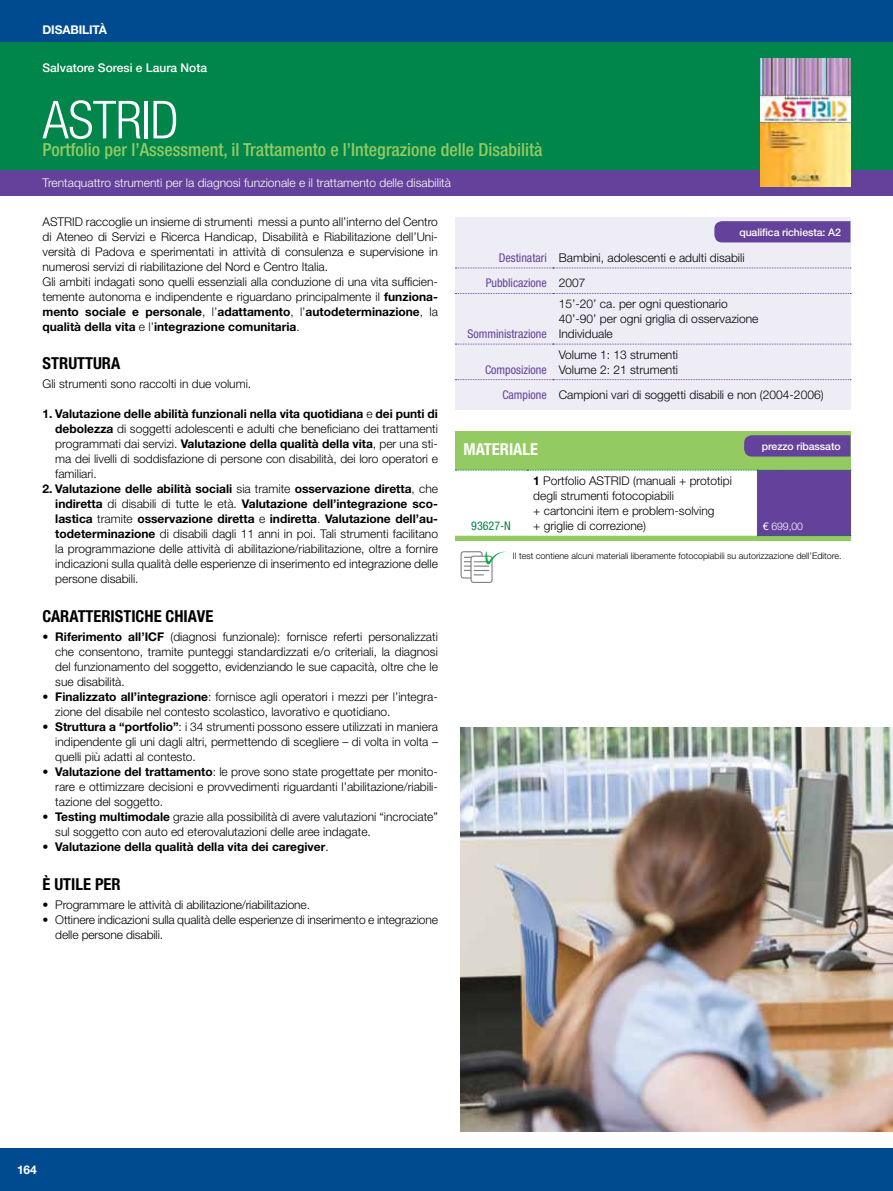
<style>
.page{position:relative;width:893px;height:1191px;background:#fff}
.page>*{position:absolute;margin:0;border:0;box-sizing:border-box;transform-origin:0 0}
.t1{font:300 condensed 52.5px "Helvetica Neue LT Std";letter-spacing:-.01em;color:#fff}
.t2{font:500 condensed 18px "Helvetica Neue LT Std";color:#94ca62}
.t3{font:700 condensed 16.5px "Helvetica Neue LT Std";color:#000}
.t4{font:700 condensed 16.5px "Helvetica Neue LT Std";color:#fff}
.t5{font:300 12px/15px "Helvetica Neue LT Std";color:#000}
.t6{font:300 12px "Helvetica Neue LT Std";color:#fff}
.t7{font:700 12px "Helvetica Neue LT Std";color:#000}
.t8{font:500 12px "Helvetica Neue LT Std";color:#fff}
.t9{font:condensed 12px "Helvetica Neue LT Std";color:#64419a}
.t10{font:700 12px "Helvetica Neue LT Std";letter-spacing:-.01em;color:#fff}
.t11{font:condensed 12px "Helvetica Neue LT Std";color:#00854a}
.t12{font:500 10.5px "Helvetica Neue LT Std";letter-spacing:-.01em;color:#fff}
.t13{font:300 10.5px "Helvetica Neue LT Std";color:#fff}
.t14{font:300 9px "Helvetica Neue LT Std";color:#000}
.s1{font-weight:700}
.s2{font-weight:300}
.s3{font-weight:400;font-stretch:condensed;color:#64419a}
.s4{font-weight:400}
</style>
<div class="page">
<div style="left:0;top:1148px;width:893px;height:43px;background:#004a8f"></div>
<div style="left:0;top:0;width:893px;height:43px;background:#004a8f"></div>
<div style="left:0;top:43px;width:893px;height:127px;background:#00854a"></div>
<div style="left:0;top:170px;width:893px;height:26px;background:#64419a"></div>
<img style="left:760px;top:58px;width:90px;height:128px">
<div style="left:455px;top:431px;width:395px;height:109px;background:#94ca62"></div>
<svg style="left:455px;top:470px;width:396px;height:66px;background:#dad3e6"></svg>
<div style="left:455px;top:217px;width:395px;height:192px;background:#eeedf6"></div>
<svg style="left:455px;top:267px;width:396px;height:1px"></svg>
<svg style="left:455px;top:293px;width:396px;height:1px"></svg>
<svg style="left:455px;top:344px;width:396px;height:1px"></svg>
<svg style="left:455px;top:379px;width:396px;height:1px"></svg>
<div style="left:714px;top:221px;width:136px;height:21px;background:#64419a"></div>
<div style="left:460px;top:551px;width:23px;height:27px;border:1px solid #808285;border-radius:3px"></div>
<div style="left:471px;top:556px;width:21px;height:26px;background:#fff;border-radius:3px"></div>
<div style="left:470px;top:555px;width:23px;height:28px;border:1px solid #808285;border-radius:3px"></div>
<svg style="left:464px;top:551px;width:43px;height:24px"></svg>
<div style="left:744px;top:435px;width:106px;height:21px;background:#64419a"></div>
<img style="left:460px;top:727px;width:433px;height:404px">
<p class="t10" style="left:43px;top:22px;width:66px">Disabilità</p>
<p class="t8" style="left:43px;top:61px;width:96px">C. Keith Conners</p>
<h1 class="t1" style="left:43px;top:90px;width:122px">CRS-R</h1>
<h2 class="t2" style="left:43px;top:139px;width:222px">C nners’ Rating Scales-Revised</h2>
<p class="t6" style="left:43px;top:176px;width:460px">Lo s nd rd per l’assessment ell’AD/HD e dei disturbi di comportamento da 3 a 17 anni</p>
<p class="t8" style="left:43px;top:61px;width:166px">Salvatore Soresi e Laura Nota</p>
<h1 class="t1" style="left:43px;top:90px;width:138px">ASTRID</h1>
<h2 class="t2" style="left:43px;top:139px;width:502px">Portfolio per l’Assessment, il Trattamento e l’Integrazione delle Disabilità</h2>
<p class="t6" style="left:43px;top:176px;width:410px">Trentaquattro strumenti per la diagnosi funzionale e il trattamento delle disabilità</p>
<p class="t5" style="left:43px;top:213px;width:397px">ASTRID raccoglie un insieme di strumenti messi a punto all’interno del Centro di Ateneo di Servizi e Ricerca Handicap, Disabilità e Riabilitazione dell’Uni&shy;versità di Padova e sperimentati in attività di consulenza e supervisione in numerosi servizi di riabilitazione del Nord e Centro Italia.<br>Gli ambiti indagati sono quelli essenziali alla conduzione di una vita sufficien&shy;temente autonoma e indipendente e riguardano principalmente il <span class="s1">funziona&shy;mento sociale e personale</span>, l’<span class="s1">adattamento</span>, l’<span class="s1">autodeterminazione</span>, la <span class="s1">qualità della vita</span> e l’<span class="s1">integrazione comunitaria</span>.</p>
<h3 class="t3" style="left:43px;top:353px;width:79px">STRUTTURA</h3>
<p class="t5" style="left:43px;top:376px;width:210px">Gli strumenti sono raccolti in due volumi.</p>
<p class="t5" style="left:55px;top:406px;width:384px;text-align:justify;text-indent:-13px"><span class="s1">1. Valutazione delle abilità funzionali nella vita quotidiana</span> e <span class="s1">dei punti di debolezza</span> di soggetti adolescenti e adulti che beneficiano dei trattamenti programmati dai servizi. <span class="s1">Valutazione della qualità della vita</span>, per una sti&shy;ma dei livelli di soddisfazione di persone con disabilità, dei loro operatori e familiari.</p>
<p class="t5" style="left:55px;top:481px;width:384px;text-align:justify;text-indent:-13px"><span class="s1">2. Valutazione delle abilità sociali</span> sia tramite <span class="s1">osservazione diretta</span>, che <span class="s1">indiretta</span> di disabili di tutte le età. <span class="s1">Valutazione dell’integrazione sco&shy;lastica</span> tramite <span class="s1">osservazione diretta</span> e <span class="s1">indiretta</span>. <span class="s1">Valutazione dell’au&shy;todeterminazione</span> di disabili dagli 11 anni in poi. Tali strumenti facilitano la programmazione delle attività di abilitazione/riabilitazione, oltre a fornire indicazioni sulla qualità delle esperienze di inserimento ed integrazione delle persone disabili.</p>
<h3 class="t3" style="left:43px;top:606px;width:172px">CARATTERISTI CHE CHIAVE</h3>
<p class="t5" style="left:55px;top:629px;width:384px;text-align:justify;text-indent:-13px"><span class="s1">• Riferimento all’ICF</span> (diagnosi funzionale): fornisce referti personalizzati che consentono, tramite punteggi standardizzati e/o criteriali, la diagnosi del funzionamento del soggetto, evidenziando le sue capacità, oltre che le sue disabilità.</p>
<p class="t5" style="left:55px;top:689px;width:384px;text-indent:-13px"><span class="s1">• Finalizzato all’integrazione</span>: fornisce agli operatori i mezzi per l’integra&shy;zione del disabile nel contesto scolastico, lavorativo e quotidiano.</p>
<p class="t5" style="left:55px;top:719px;width:384px;text-align:justify;text-indent:-13px"><span class="s1">• Struttura a “portfolio”</span>: i 34 strumenti possono essere utilizzati in maniera indipendente gli uni dagli altri, permettendo di scegliere – di volta in volta – quelli più adatti al contesto.</p>
<p class="t5" style="left:55px;top:764px;width:384px;text-align:justify;text-indent:-13px"><span class="s1">• Valutazione del trattamento</span>: le prove sono state progettate per monito&shy;rare e ottimizzare decisioni e provvedimenti riguardanti l’abilitazione/riabili&shy;tazione del soggetto.</p>
<p class="t5" style="left:55px;top:809px;width:384px;text-indent:-13px"><span class="s1">• Testing multimodale</span> grazie alla possibilità di avere valutazioni “incrociate” sul soggetto con auto ed eterovalutazioni delle aree indagate.</p>
<p class="t7" style="left:43px;top:839px;width:288px">• Valutazione della qualità della vita dei caregiver<span class="s2">.</span></p>
<h3 class="t3" style="left:43px;top:874px;width:80px">È UTI LE PER</h3>
<p class="t5" style="left:43px;top:897px;width:269px"><span class="s1">•</span> Programmare le attività di abilitazione/riabilitazione.</p>
<p class="t5" style="left:55px;top:912px;width:384px;text-indent:-13px"><span class="s1">•</span> Ottinere indicazioni sulla qualità delle esperienze di inserimento e integrazione delle persone disabili.</p>
<p class="t12" style="left:739px;top:225px;width:103px">qualifica richiesta: A2</p>
<p class="t5" style="left:486px;top:245px;width:260px;line-height:25.5px;text-indent:13px"><span class="s3">Destinatari</span> Bambini, adolescenti e adulti disabili<br><span class="s3">Pubblicazione</span> 2007</p>
<p class="t5" style="left:559px;top:296px;width:201px">15’-20’ ca. per ogni questionario<br>40’-90’ per ogni griglia di osservazione<br>Individuale</p>
<p class="t9" style="left:467px;top:327px;width:81px">Somministrazione</p>
<p class="t5" style="left:559px;top:347px;width:121px">Volume 1: 13 strumenti<br>Volume 2: 21 strumenti</p>
<p class="t5" style="left:502px;top:387px;width:323px"><span class="s3">Campione</span> Campioni vari di soggetti disabili e non (2004-2006)</p>
<p class="t9" style="left:485px;top:362px;width:63px">Composizione</p>
<p class="t12" style="left:762px;top:440px;width:80px">prezzo ribassato</p>
<h3 class="t4" style="left:463px;top:439px;width:76px">MATERIALE</h3>
<p class="t5" style="left:533px;top:473px;width:200px"><span class="s1">1</span> Portfolio ASTRID (manuali + prototipi degli strumenti fotocopiabili<br>+ cartoncini item e problem-solving<br>+ griglie di correzione)</p>
<p class="t11" style="left:471px;top:518px;width:41px">93627-N</p>
<p class="t13" style="left:763px;top:519px;width:42px"><span class="s4">€</span> 699,00</p>
<p class="t14" style="left:513px;top:550px;width:330px">Il test contiene alcuni materiali liberamente fotocopiabili su autorizzazione dell’Editore.</p>
<p class="t10" style="left:17px;top:1162px;width:21px">164</p>
</div>
